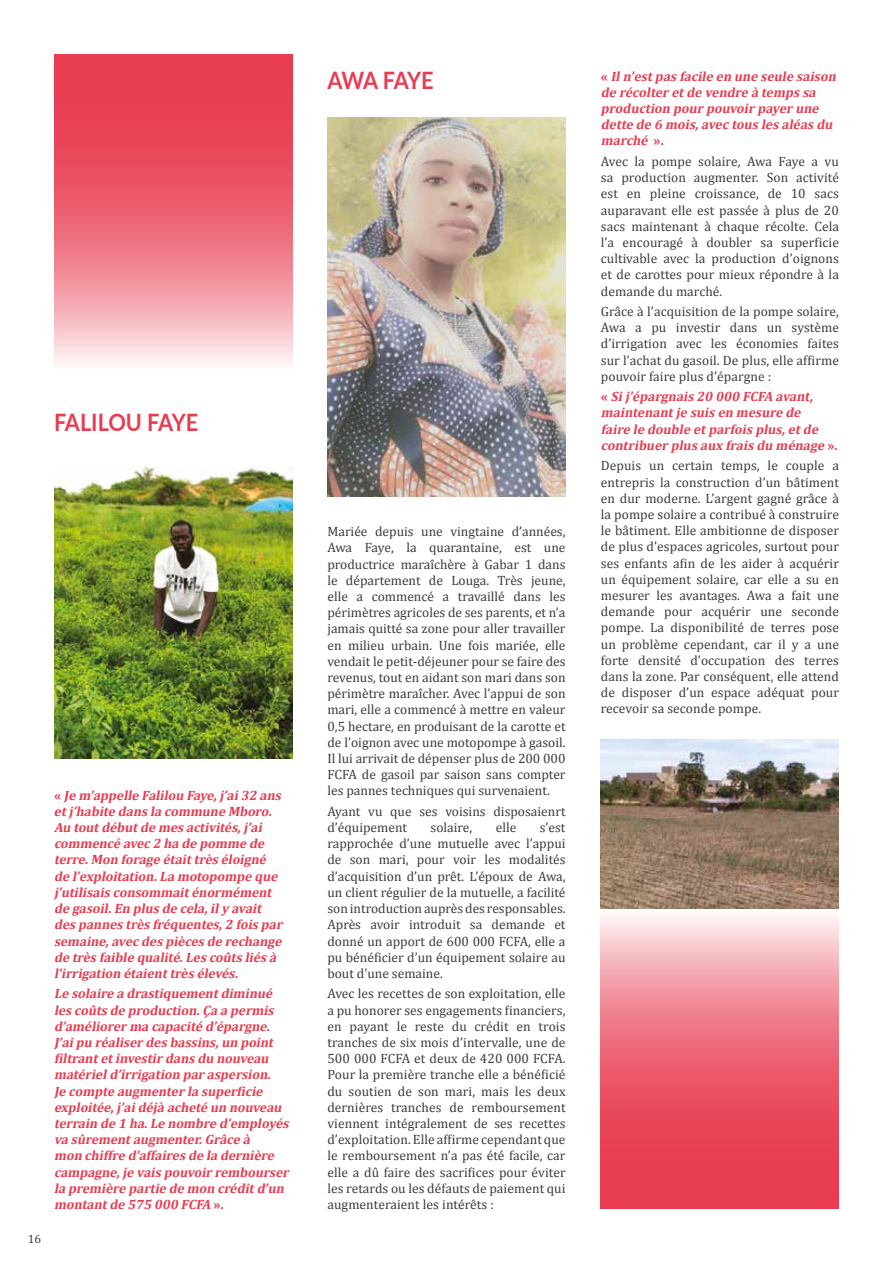
<style>
.page{position:relative;width:893px;height:1263px;background:#fff}
.page>*{position:absolute;margin:0;border:0;box-sizing:border-box;transform-origin:0 0}
.t1{font:700 24px "Lato";color:#e83c51;scale:.9 1}
.t2{font:700 24px "Lato";letter-spacing:-.035em;color:#e83c51;scale:.9 1}
.t3{font:13.5px/16.2px "Cambria";color:#3c3c3b;text-align:justify}
.t4{font:italic 700 13.5px/16.2px "Cambria";letter-spacing:-.005em;color:#e83c51}
.t5{font:12px "Cambria";color:#3c3c3b}
.s1{font-style:normal}
</style>
<div class="page">
<img style="left:54px;top:465px;width:238px;height:294px">
<svg style="left:54px;top:54px;width:238px;height:310px;background:#ed7181"></svg>
<img style="left:327px;top:117px;width:239px;height:380px">
<svg style="left:601px;top:908px;width:238px;height:301px;background:#ee7584"></svg>
<img style="left:601px;top:739px;width:238px;height:169px">
<h1 class="t1" style="left:54px;top:404px;width:162px">FALILOU FAYE</h1>
<p class="t5" style="left:28px;top:1231px;width:15px">16</p>
<p class="t4" style="left:54px;top:786px;width:233px"><span class="s1">«</span> Je m’appelle Falilou Faye,j’ai32 ans etj’habite dans la commune Mboro.<br>Au toutdébutde mes activités,j’ai commencé avec 2 ha de pomme de terre.Mon forage étaittrès éloigné de l’exploitation.La motopompe que j’utilisais consommaiténormément de gasoil.En plus de cela,ily avait des pannes très fréquentes,2 fois par semaine,avec des pièces de rechange de très faible qualité.Les coûts liés à l’irrigation étaienttrès élevés.</p>
<p class="t4" style="left:54px;top:985px;width:239px">Le solaire a drastiquementdiminué les coûts de production.Ça a permis d’améliorer ma capacité d’épargne.<br>J’aipu réaliser des bassins,un point filtrantetinvestir dans du nouveau matérield’irrigation par aspersion.<br>Je compte augmenter la superficie exploitée,j’aidéjà acheté un nouveau terrain de 1 ha.Le nombre d’employés va sûrementaugmenter.Grâce à<br>mon chiffre d’affaires de la dernière campagne,je vais pouvoir rembourser la première partie de mon créditd’un montantde 575 000 FCFA <span class="s1">» .</span></p>
<h1 class="t2" style="left:327px;top:63px;width:120px">AWA FAYE</h1>
<p class="t3" style="left:327px;top:523px;width:240px">Mariée depuis une vingtaine d’années, Awa Faye, la quarantaine, est une productrice maraîchère à Gabar 1 dans le département de Louga. Très jeune, elle a commencé a travaillé dans les périmètres agricoles de ses parents, et n’a jamais quitté sa zone pour aller travailler en milieu urbain. Une fois mariée, elle vendait le petit-déjeuner pour se faire des revenus, tout en aidant son mari dans son périmètre maraîcher. Avec l’appui de son mari, elle a commencé à mettre en valeur 0,5 hectare, en produisant de la carotte et de l’oignon avec une motopompe à gasoil.<br>Il lui arrivait de dépenser plus de 200 000<br>FCFA de gasoil par saison sans compter les pannes techniques qui survenaient.</p>
<p class="t3" style="left:327px;top:803px;width:240px">Ayant vu que ses voisins disposaienrt d’équipement</p>
<p class="t3" style="left:327px;top:819px;width:240px;text-indent:212px">s’est rapprochée d’une mutuelle avec l’appui de son mari, pour voir les modalités d’acquisition d’un prêt. L’époux de Awa, un client régulier de la mutuelle, a facilité son introduction auprès des responsables.<br>Après avoir introduit sa demande et donné un apport de 600 000 FCFA, elle a pu bénéficier d’un équipement solaire au bout d’une semaine.</p>
<p class="t3" style="left:327px;top:986px;width:240px">Avec les recettes de son exploitation, elle a pu honorer ses engagements financiers, en payant le reste du crédit en trois tranches de six mois d’intervalle, une de 500 000 FCFA et deux de 420 000 FCFA.<br>Pour la première tranche elle a bénéficié du soutien de son mari, mais les deux dernières tranches de remboursement viennent intégralement de ses recettes d’exploitation. Elle affirme cependant que le remboursement n’a pas été facile, car elle a dû faire des sacrifices pour éviter les retards ou les défauts de paiement qui augmenteraient les intérêts :</p>
<p class="t3" style="left:431px;top:819px;width:43px">solaire,</p>
<p class="t3" style="left:496px;top:819px;width:22px">elle</p>
<p class="t4" style="left:601px;top:68px;width:240px"><span class="s1">«</span> Iln’estpas facile en une seule saison de récolter etde vendre à temps sa production pour pouvoir payer une dette de 6 mois,avec tous les aléas du marché <span class="s1">» .</span></p>
<p class="t3" style="left:601px;top:153px;width:240px">Avec la pompe solaire, Awa Faye a vu sa production augmenter. Son activité est en pleine croissance, de 10 sacs auparavant elle est passée à plus de 20 sacs maintenant à chaque récolte. Cela l’a encouragé à doubler sa superficie cultivable avec la production d’oignons et de carottes pour mieux répondre à la demande du marché.</p>
<p class="t3" style="left:601px;top:303px;width:240px">Grâce à l’acquisition de la pompe solaire, Awa a pu investir dans un système d’irrigation avec les économies faites sur l’achat du gasoil. De plus, elle affirme pouvoir faire plus d’épargne :</p>
<p class="t4" style="left:601px;top:388px;width:238px"><span class="s1">«</span> Sij’épargnais 20 000 FCFA avant, maintenantje suis en mesure de faire le double etparfois plus,etde contribuer plus aux frais du ménage <span class="s1">» .</span></p>
<p class="t3" style="left:601px;top:458px;width:240px">Depuis un certain temps, le couple a entrepris la construction d’un bâtiment en dur moderne. L’argent gagné grâce à la pompe solaire a contribué à construire le bâtiment. Elle ambitionne de disposer de plus d’espaces agricoles, surtout pour ses enfants afin de les aider à acquérir un équipement solaire, car elle a su en mesurer les avantages. Awa a fait une demande pour acquérir une seconde pompe. La disponibilité de terres pose un problème cependant, car il y a une forte densité d’occupation des terres dans la zone. Par conséquent, elle attend de disposer d’un espace adéquat pour recevoir sa seconde pompe.</p>
</div>
